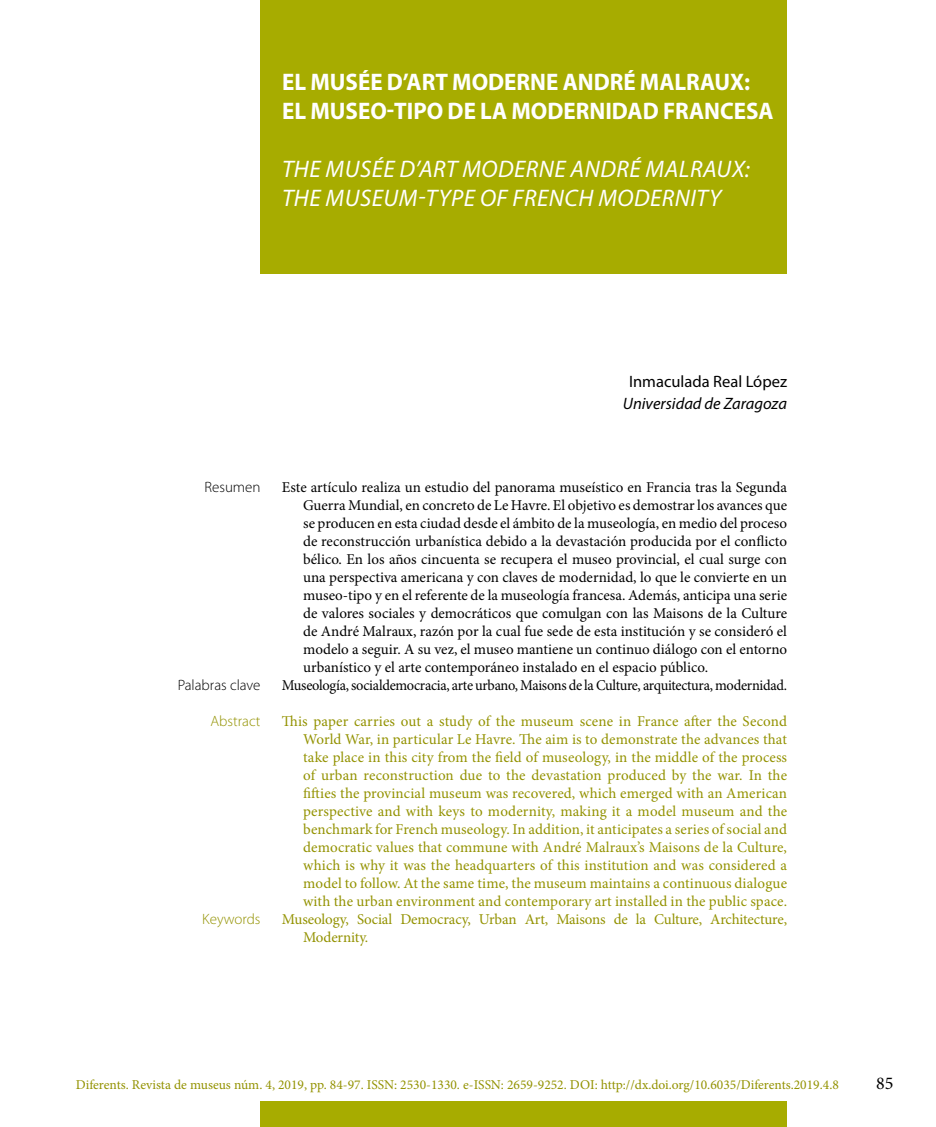
<style>
.page{position:relative;width:936px;height:1127px;background:#fff}
.page>*{position:absolute;margin:0;border:0;box-sizing:border-box;transform-origin:0 0}
.t1{font:700 24px/28.8px "Myriad Pro";color:#fff;scale:.96 1}
.t2{font:italic 24px/28.8px "Myriad Pro";letter-spacing:.02em;color:#fff}
.t3{font:18px "Minion Pro";color:#000}
.t4{font:italic 16.5px "Myriad Pro";color:#000}
.t5{font:16.5px "Myriad Pro";color:#000}
.t6{font:15px/18px "Minion Pro";letter-spacing:-.005em;color:#939200;text-align:justify}
.t7{font:15px/18px "Minion Pro";letter-spacing:-.01em;color:#000;text-align:justify}
.t8{font:15px "Minion Pro";letter-spacing:-.01em;color:#000;scale:.96 1}
.t9{font:300 15px "Myriad Pro";color:#000}
.t10{font:300 15px "Myriad Pro";color:#939200}
.t11{font:13.5px "Minion Pro";color:#939200}
</style>
<div class="page">
<div style="left:260px;top:0;width:527px;height:273px;background:#a7ac00"></div>
<div style="left:260px;top:1101px;width:527px;height:26px;background:#a7ac00"></div>
<p class="t1" style="left:282px;top:67px;width:513px">EL MUSÉE D’ART MODERNE ANDRÉ MALRAUX:<br>EL MUSEO-TIPO DE LA MODERNIDAD FRANCESA</p>
<p class="t2" style="left:282px;top:154px;width:469px">THE MUSÉE D’ART MODERNE ANDRÉ MALRAUX:<br>THE MUSEUM-TYPE OF FRENCH MODERNITY</p>
<p class="t5" style="left:629px;top:372px;width:159px">Inmaculada Real López</p>
<p class="t4" style="left:622px;top:393px;width:166px">Universidad de Zaragoza</p>
<p class="t9" style="left:204px;top:478px;width:58px">Resumen</p>
<p class="t9" style="left:178px;top:676px;width:84px">Palabras clave</p>
<p class="t10" style="left:210px;top:712px;width:52px">Abstract</p>
<p class="t10" style="left:202px;top:910px;width:60px">Keywords</p>
<p class="t7" style="left:303px;top:478px;width:485px;text-indent:-21px">Este artículo realiza un estudio del panorama museístico en Francia tras la Segunda Guerra Mundial, en concreto de Le Havre. El objetivo es demostrar los avances que se producen en esta ciudad desde el ámbito de la museología, en medio del proceso de reconstrucción urbanística debido a la devastación producida por el conflicto bélico. En los años cincuenta se recupera el museo provincial, el cual surge con una perspectiva americana y con claves de modernidad, lo que le convierte en un museo-tipo y en el referente de la museología francesa. Además, anticipa una serie de valores sociales y democráticos que comulgan con las Maisons de la Culture de André Malraux, razón por la cual fue sede de esta institución y se consideró el modelo a seguir. A su vez, el museo mantiene un continuo diálogo con el entorno urbanístico y el arte contemporáneo instalado en el espacio público.</p>
<p class="t8" style="left:282px;top:675px;width:527px">Museología, socialdemocracia, arte urbano, Maisons de la Culture, arquitectura, modernidad.</p>
<p class="t6" style="left:303px;top:712px;width:485px;text-indent:-21px">This paper carries out a study of the museum scene in France after the Second World War, in particular Le Havre. The aim is to demonstrate the advances that take place in this city from the field of museology, in the middle of the process of urban reconstruction due to the devastation produced by the war. In the fifties the provincial museum was recovered, which emerged with an American perspective and with keys to modernity, making it a model museum and the benchmark for French museology. In addition, it anticipates a series of social and democratic values that commune with André Malraux’s Maisons de la Culture, which is why it was the headquarters of this institution and was considered a model to follow. At the same time, the museum maintains a continuous dialogue with the urban environment and contemporary art installed in the public space.</p>
<p class="t6" style="left:303px;top:910px;width:485px;text-indent:-21px">Museology, Social Democracy, Urban Art, Maisons de la Culture, Architecture,<br>Modernity.</p>
<p class="t11" style="left:76px;top:1075px;width:764px">Diferents. Revista de museus núm. 4, 2019, pp. 84-97. ISSN: 2530-1330. e-ISSN: 2659-9252. DOI: http://dx.doi.org/10.6035/Diferents.2019.4.8</p>
<p class="t3" style="left:876px;top:1071px;width:19px">85</p>
</div>
